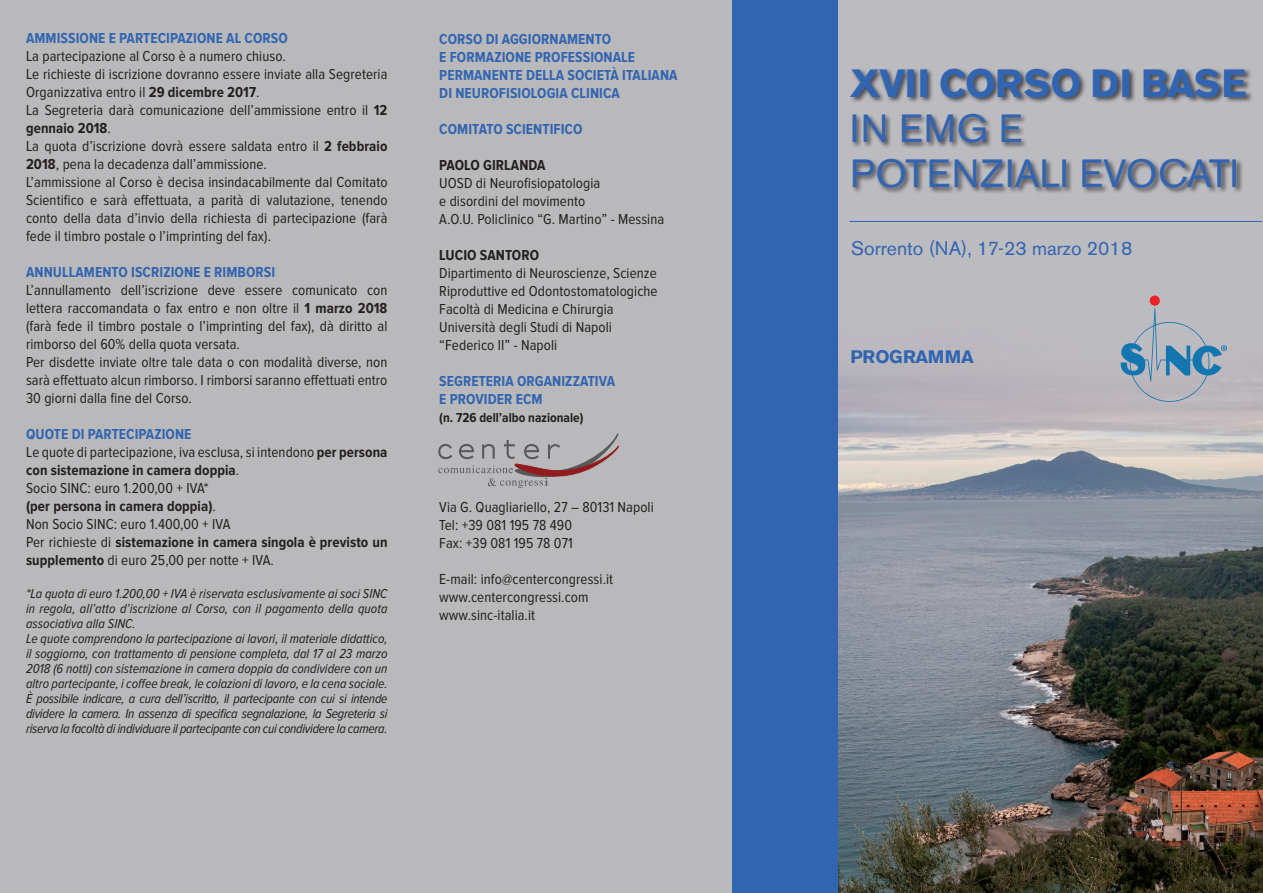
<style>
.page{position:relative;width:1263px;height:893px;background:#fff}
.page>*{position:absolute;margin:0;border:0;box-sizing:border-box;transform-origin:0 0}
.t1{font:39px/45px "Akzidenz Grotesk BE";color:#3165b1}
.t2{font:700 39px "Akzidenz Grotesk BE";letter-spacing:-.02em;color:#3165b1}
.t3{font:19.5px "Akzidenz Grotesk BE";color:#3165b1}
.t4{font:700 18px "Akzidenz Grotesk BE";letter-spacing:-.02em;color:#3165b1}
.t5{font:15px/18px "Proxima Nova Cond";letter-spacing:.005em;color:#231f20}
.t6{font:700 15px/18px "Proxima Nova Cond";letter-spacing:.005em;color:#3165b1}
.t7{font:700 15px "Proxima Nova Cond";letter-spacing:.005em;color:#231f20}
.t8{font:italic 13.5px/15px "Proxima Nova Cond";color:#231f20}
.t9{font:700 13.5px "Proxima Nova Cond";color:#231f20}
.s1{font-weight:700}
.s2{font-weight:700;color:#3165b1}
</style>
<div class="page">
<div style="left:824px;top:0;width:439px;height:893px;background:#bcbbc0"></div>
<img style="left:837px;top:206px;width:426px;height:687px">
<div style="left:0;top:0;width:812px;height:893px;background:#b9b8ba"></div>
<svg style="left:438px;top:434px;width:182px;height:54px"></svg>
<hr style="left:1181px;top:783px;width:1px;height:71px;background:#25312c">
<div style="left:849px;top:67px;width:404px;height:127px;background:#231f20;opacity:.75"></div>
<hr style="left:849px;top:221px;width:413px;height:1px;background:#3165b1">
<div style="left:732px;top:0;width:105px;height:893px;background:#3165b1"></div>
<div style="left:1150px;top:296px;width:10px;height:10px;background:#eb2326;border-radius:50%"></div>
<svg style="left:1120px;top:308px;width:107px;height:94px"></svg>
<p class="t6" style="left:26px;top:29px;width:263px">AMMISSIONE E PARTECIPAZIONE AL CORSO</p>
<p class="t5" style="left:26px;top:47px;width:363px">La partecipazione al Corso è a numero chiuso.<br>Le richieste di iscrizione dovranno essere inviate alla Segreteria Organizzativa entro il <span class="s1">29 dicembre 2017</span>.<br>La Segreteria darà comunicazione dell’ammissione entro il <span class="s1">12 gennaio 2018</span>.<br>La quota d’iscrizione dovrà essere saldata entro il <span class="s1">2 febbraio 2018</span>, pena la decadenza dall’ammissione.<br>L’ammissione al Corso è decisa insindacabilmente dal Comitato Scientifico e sarà effettuata, a parità di valutazione, tenendo conto della data d’invio della richiesta di partecipazione (farà fede il timbro postale o l’imprinting del fax).</p>
<p class="t6" style="left:26px;top:263px;width:251px">ANNULLAMENTO ISCRIZIONE E RIMBORSI</p>
<p class="t5" style="left:26px;top:281px;width:363px">L’annullamento dell’iscrizione deve essere comunicato con lettera raccomandata o fax entro e non oltre il <span class="s1">1 marzo 2018 </span>(farà fede il timbro postale o l’imprinting del fax), dà diritto al rimborso del 60% della quota versata.<br>Per disdette inviate oltre tale data o con modalità diverse, non sarà effettuato alcun rimborso. I rimborsi saranno effettuati entro 30 giorni dalla fine del Corso.</p>
<p class="t5" style="left:26px;top:425px;width:363px"><span class="s2">QUOTE DI PARTECIPAZIONE<br></span>Le quote di partecipazione, iva esclusa, si intendono <span class="s1">per persona con sistemazione in camera doppia</span>.<br>Socio SINC: euro 1.200,00 + IVA*<br><span class="s1">(per persona in camera doppia)</span>.<br>Non Socio SINC: euro 1.400,00 + IVA<br>Per richieste di <span class="s1">sistemazione in camera singola è previsto un supplemento</span> di euro 25,00 per notte + IVA.</p>
<p class="t8" style="left:26px;top:586px;width:363px">*La quota di euro 1.200,00 + IVA è riservata esclusivamente ai soci SINC in regola, all’atto d’iscrizione al Corso, con il pagamento della quota associativa alla SINC.<br>Le quote comprendono la partecipazione ai lavori, il materiale didattico, il soggiorno, con trattamento di pensione completa, dal 17 al 23 marzo 2018 (6 notti) con sistemazione in camera doppia da condividere con un altro partecipante, i coffee break, le colazioni di lavoro, e la cena sociale.<br>È possibile indicare, a cura dell’iscritto, il partecipante con cui si intende dividere la camera. In assenza di specifica segnalazione, la Segreteria si riserva la facoltà di individuare il partecipante con cui condividere la camera.</p>
<p class="t6" style="left:439px;top:30px;width:240px">CORSO DI AGGIORNAMENTO<br>E FORMAZIONE PROFESSIONALE<br>PERMANENTE DELLA SOCIETÀ ITALIANA<br>DI NEUROFISIOLOGIA CLINICA</p>
<p class="t6" style="left:439px;top:120px;width:145px">COMITATO SCIENTIFICO</p>
<p class="t7" style="left:439px;top:156px;width:108px">PAOLO GIRLANDA</p>
<p class="t5" style="left:439px;top:174px;width:226px">UOSD di Neurofisiopatologia<br>e disordini del movimento<br>A.O.U. Policlinico “G. Martino” - Messina</p>
<p class="t7" style="left:439px;top:246px;width:101px">LUCIO SANTORO</p>
<p class="t5" style="left:439px;top:264px;width:220px">Dipartimento di Neuroscienze, Scienze Riproduttive ed Odontostomatologiche Facoltà di Medicina e Chirurgia Università degli Studi di Napoli “Federico II” - Napoli</p>
<p class="t6" style="left:439px;top:372px;width:177px">SEGRETERIA ORGANIZZATIVA<br>E PROVIDER ECM</p>
<p class="t9" style="left:439px;top:410px;width:146px">(n. 726 dell’albo nazionale)</p>
<p class="t5" style="left:439px;top:498px;width:216px">Via G. Quagliariello, 27 – 80131 Napoli<br>Tel: +39 081 195 78 490<br>Fax: +39 081 195 78 071</p>
<p class="t5" style="left:439px;top:570px;width:175px">E-mail: info@centercongressi.it www.centercongressi.com www.sinc-italia.it</p>
<h1 class="t2" style="left:850px;top:60px;width:398px">XVII CORSO DI BASE</h1>
<h1 class="t1" style="left:850px;top:106px;width:390px">IN EMG E<br>POTENZIALI EVOCATI</h1>
<h2 class="t3" style="left:851px;top:237px;width:283px">Sorrento (NA), 17-23 marzo 2018</h2>
<p class="t4" style="left:850px;top:346px;width:125px">PROGRAMMA</p>
</div>
